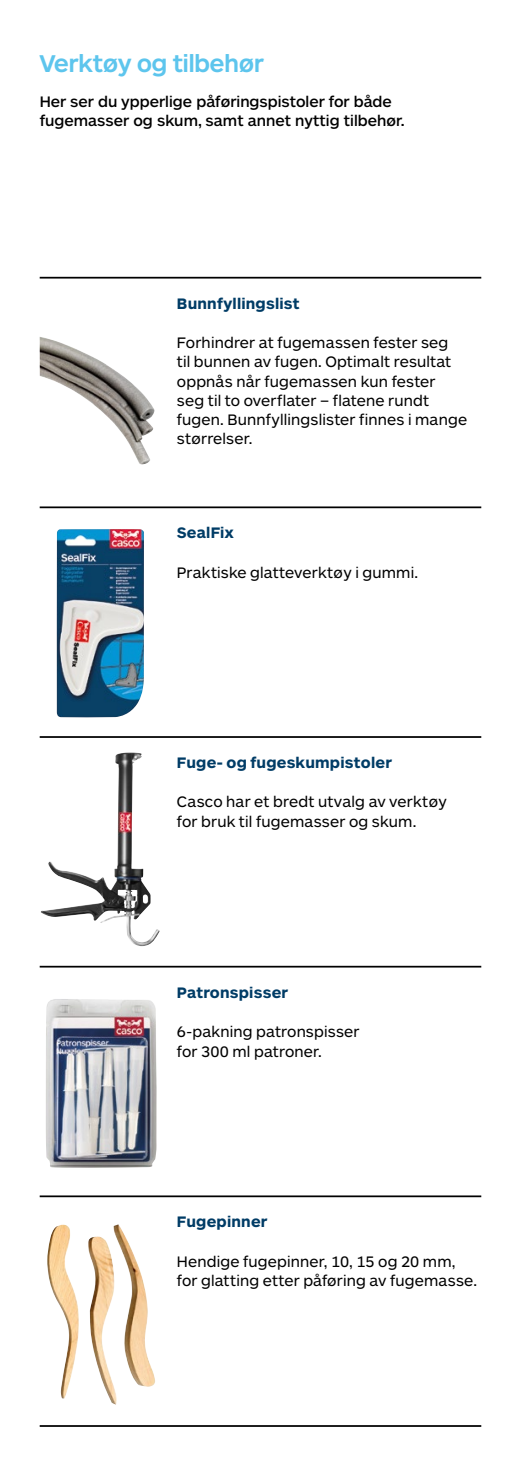
<style>
.page{position:relative;width:521px;height:1474px;background:#fff}
.page>*{position:absolute;margin:0;border:0;box-sizing:border-box;transform-origin:0 0}
.t1{font:24.5px "ARS Maquette Casco";color:#5dc5ed}
.t2{font:15.75px/19.2px "ARS Maquette";letter-spacing:.01em;color:#000}
.t3{font:500 15.75px/19.2px "ARS Maquette";color:#000}
.t4{font:700 15.75px "ARS Maquette";letter-spacing:.01em;color:#003c66}
</style>
<div class="page">
<img style="left:41px;top:752px;width:119px;height:194px">
<img style="left:40px;top:337px;width:115px;height:127px">
<img style="left:57px;top:529px;width:87px;height:188px">
<img style="left:46px;top:999px;width:111px;height:168px">
<img style="left:47px;top:1224px;width:108px;height:180px">
<hr style="left:40px;top:277px;width:441px;height:1px;background:#000">
<hr style="left:40px;top:506px;width:441px;height:2px;background:#000">
<hr style="left:40px;top:736px;width:441px;height:2px;background:#000">
<hr style="left:40px;top:965px;width:441px;height:2px;background:#000">
<hr style="left:40px;top:1195px;width:441px;height:2px;background:#000">
<hr style="left:40px;top:1424px;width:441px;height:2px;background:#000">
<h1 class="t1" style="left:40px;top:52px;width:225px">Verktøy og tilbehør</h1>
<p class="t3" style="left:40px;top:92px;width:366px">Her ser du ypperlige påføringspistoler for både fugemasser og skum, samt annet nyttig tilbehør.</p>
<p class="t4" style="left:177px;top:295px;width:124px">Bunnfyllingslist</p>
<p class="t2" style="left:177px;top:333px;width:292px">Forhindrer at fugemassen fester seg<br>til bunnen av fugen. Optimalt resultat oppnås når fugemassen kun fester<br>seg til to overflater – flatene rundt fugen. Bunnfyllingslister finnes i mange størrelser.</p>
<p class="t4" style="left:177px;top:524px;width:58px">SealFix</p>
<p class="t2" style="left:177px;top:563px;width:243px">Praktiske glatteverktøy i gummi.</p>
<p class="t4" style="left:177px;top:754px;width:216px">Fuge- og fugeskumpistoler</p>
<p class="t2" style="left:177px;top:792px;width:271px">Casco har et bredt utvalg av verktøy for bruk til fugemasser og skum.</p>
<p class="t4" style="left:177px;top:984px;width:113px">Patronspisser</p>
<p class="t2" style="left:177px;top:1022px;width:184px">6-pakning patronspisser for 300 ml patroner.</p>
<p class="t4" style="left:177px;top:1213px;width:92px">Fugepinner</p>
<p class="t2" style="left:177px;top:1251px;width:302px">Hendige fugepinner, 10, 15 og 20 mm, for glatting etter påføring av fugemasse.</p>
</div>
